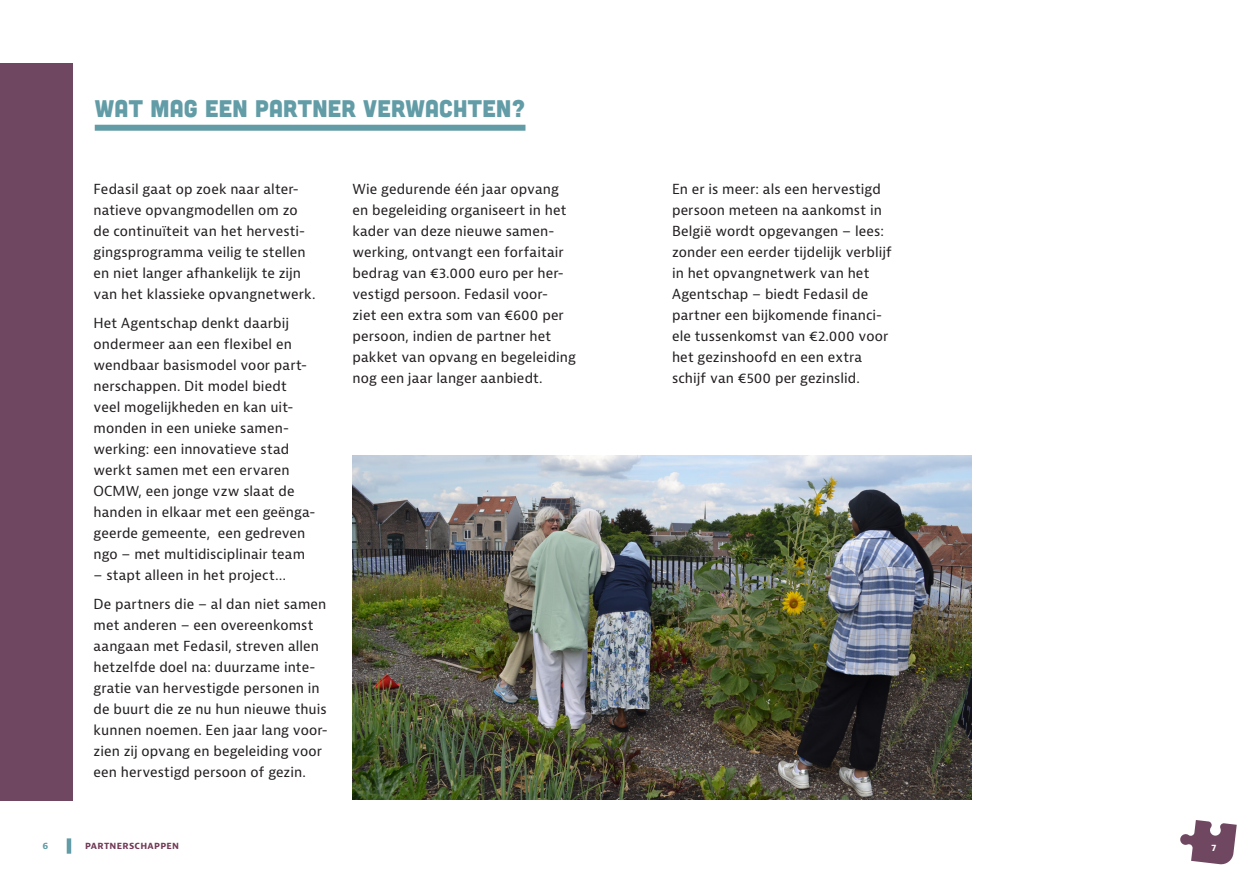
<style>
.page{position:relative;width:1259px;height:893px;background:#fff}
.page>*{position:absolute;margin:0;border:0;box-sizing:border-box;transform-origin:0 0}
.TUSSENTITEL{font:24px "Cubano Sharp";letter-spacing:.01em;color:#629ca6}
.BODY_BLACK{font:13.5px/21px "Bernina Sans";letter-spacing:.005em;color:#231f20}
.t1{font:700 9px "Bernina Sans";letter-spacing:.03em;color:#713a56}
.t2{font:700 9px "Bernina Sans";color:#629ca6}
.t3{font:700 9px "Bernina Sans";color:#fff}
</style>
<div class="page">
<svg style="left:1180px;top:820px;width:56px;height:45px"></svg>
<div style="left:95px;top:125px;width:430px;height:6px;background:#629ca6"></div>
<img style="left:352px;top:456px;width:619px;height:344px">
<div style="left:0;top:64px;width:72px;height:737px;background:#6f4760"></div>
<hr style="left:67px;top:838px;width:4px;height:16px;background:#629ca6">
<p class="TUSSENTITEL" style="left:95px;top:93px;width:432px">WAT MAG EEN PARTNER VERWACHTEN?</p>
<p class="BODY_BLACK" style="left:94px;top:179px;width:223px">Fedasil gaat op zoek naar alter&shy;natieve opvangmodellen om zo de continuïteit van het hervesti&shy;gingsprogramma veilig te stellen en niet langer afhankelijk te zijn van het klassieke opvangnetwerk.</p>
<p class="BODY_BLACK" style="left:94px;top:313px;width:223px">Het Agentschap denkt daarbij ondermeer aan een flexibel en wendbaar basismodel voor part&shy;nerschappen. Dit model biedt veel mogelijkheden en kan uit&shy;monden in een unieke samen&shy;werking: een innovatieve stad werkt samen met een ervaren<br>OCMW, een jonge vzw slaat de handen in elkaar met een geënga&shy;geerde gemeente, een gedreven ngo – met multidisciplinair team</p>
<p class="BODY_BLACK" style="left:94px;top:565px;width:194px">– stapt alleen in het project…</p>
<p class="BODY_BLACK" style="left:94px;top:594px;width:236px">De partners die – al dan niet samen met anderen – een overeenkomst aangaan met Fedasil, streven allen hetzelfde doel na: duurzame inte&shy;gratie van hervestigde personen in de buurt die ze nu hun nieuwe thuis kunnen noemen. Een jaar lang voor&shy;zien zij opvang en begeleiding voor een hervestigd persoon of gezin.</p>
<p class="BODY_BLACK" style="left:352px;top:179px;width:225px">Wie gedurende één jaar opvang en begeleiding organiseert in het kader van deze nieuwe samen&shy;werking, ontvangt een forfaitair bedrag van €3.000 euro per her&shy;vestigd persoon. Fedasil voor-<br>ziet een extra som van €600 per persoon, indien de partner het pakket van opvang en begeleiding nog een jaar langer aanbiedt.</p>
<p class="BODY_BLACK" style="left:672px;top:179px;width:221px">En er is meer: als een hervestigd persoon meteen na aankomst in<br>België wordt opgevangen – lees: zonder een eerder tijdelijk verblijf in het opvangnetwerk van het<br>Agentschap – biedt Fedasil de partner een bijkomende financi&shy;ële tussenkomst van €2.000 voor het gezinshoofd en een extra schijf van €500 per gezinslid.</p>
<p class="t2" style="left:43px;top:840px;width:7px">6</p>
<p class="t1" style="left:85px;top:840px;width:96px">PARTNERSCHAPPEN</p>
<p class="t3" style="left:1211px;top:841px;width:6px">7</p>
</div>
